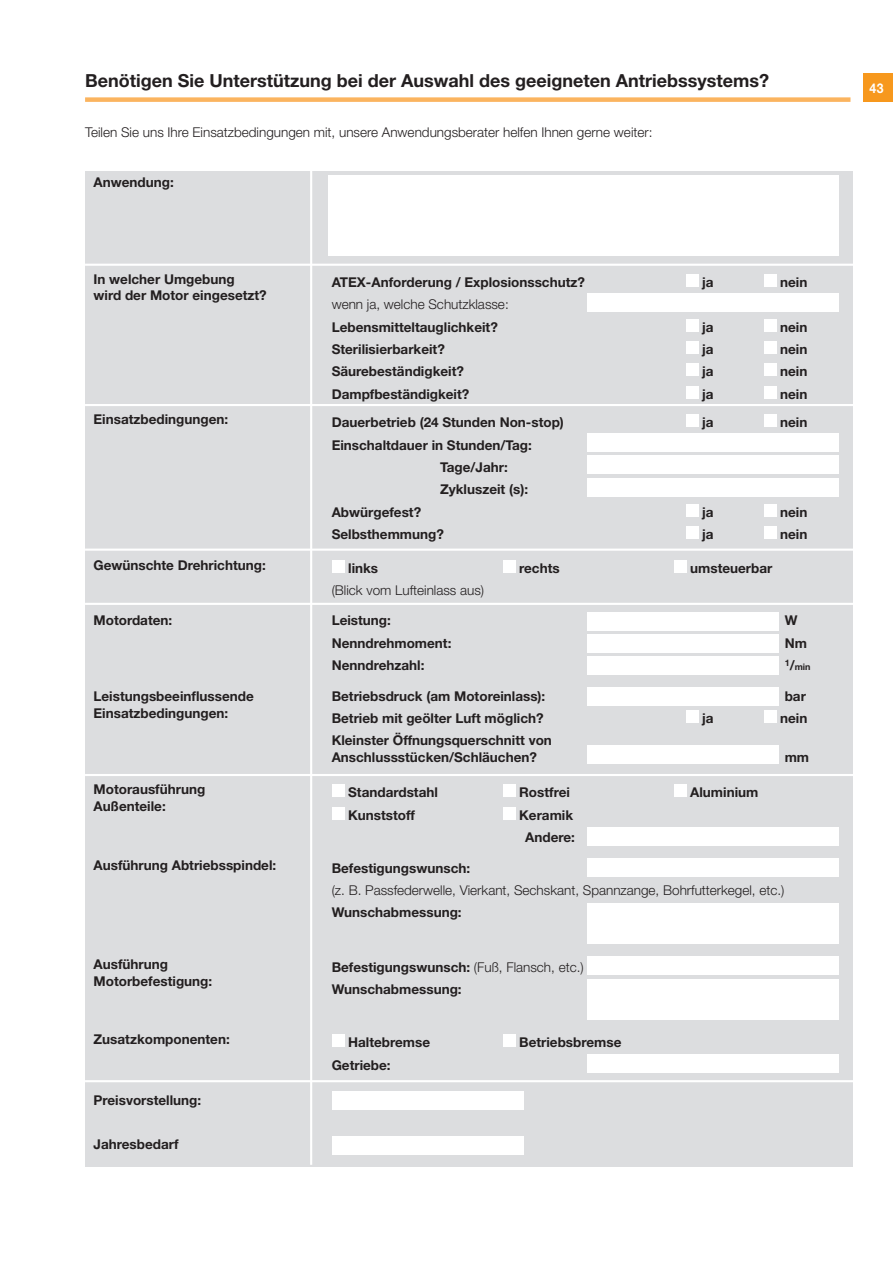
<style>
.page{position:relative;width:893px;height:1263px;background:#fff}
.page>*{position:absolute;margin:0;border:0;box-sizing:border-box;transform-origin:0 0}
.t1{font:700 18px "Helvetica Neue LT Std";color:#231f20}
.t2{font:700 13.5px/17px "Helvetica Neue LT Std";color:#231f20}
.t3{font:300 13.5px "Helvetica Neue LT Std";color:#231f20}
.t4{font:700 13.5px "Helvetica Neue LT Std";color:#fff;scale:.9 1}
.t5{font:700 9px "Helvetica Neue LT Std";color:#231f20}
.s1{font-size:13.5px}
.s2{font-weight:300}
</style>
<div class="page">
<div style="left:863px;top:73px;width:30px;height:29px;background:#f7981d"></div>
<div style="left:85px;top:97px;width:765px;height:5px;background:#fbb45f"></div>
<div style="left:85px;top:171px;width:767px;height:995px;background:#dcdddf"></div>
<hr style="left:85px;top:264px;width:774px;height:2px;background:#fff">
<hr style="left:85px;top:404px;width:774px;height:2px;background:#fff">
<hr style="left:85px;top:549px;width:774px;height:2px;background:#fff">
<hr style="left:85px;top:603px;width:774px;height:2px;background:#fff">
<hr style="left:85px;top:774px;width:774px;height:2px;background:#fff">
<hr style="left:85px;top:1080px;width:774px;height:2px;background:#fff">
<hr style="left:310px;top:168px;width:2px;height:997px;background:#fff">
<div style="left:329px;top:175px;width:510px;height:81px;background:#fff"></div>
<div style="left:686px;top:274px;width:12px;height:13px;background:#fff"></div>
<div style="left:764px;top:274px;width:12px;height:13px;background:#fff"></div>
<div style="left:686px;top:319px;width:12px;height:13px;background:#fff"></div>
<div style="left:764px;top:319px;width:12px;height:13px;background:#fff"></div>
<div style="left:686px;top:341px;width:12px;height:13px;background:#fff"></div>
<div style="left:764px;top:341px;width:12px;height:13px;background:#fff"></div>
<div style="left:686px;top:364px;width:12px;height:12px;background:#fff"></div>
<div style="left:764px;top:364px;width:12px;height:12px;background:#fff"></div>
<div style="left:686px;top:386px;width:12px;height:13px;background:#fff"></div>
<div style="left:764px;top:386px;width:12px;height:13px;background:#fff"></div>
<div style="left:686px;top:415px;width:12px;height:12px;background:#fff"></div>
<div style="left:764px;top:415px;width:12px;height:12px;background:#fff"></div>
<div style="left:686px;top:504px;width:12px;height:13px;background:#fff"></div>
<div style="left:764px;top:504px;width:12px;height:13px;background:#fff"></div>
<div style="left:686px;top:526px;width:12px;height:13px;background:#fff"></div>
<div style="left:764px;top:526px;width:12px;height:13px;background:#fff"></div>
<div style="left:686px;top:710px;width:12px;height:13px;background:#fff"></div>
<div style="left:764px;top:710px;width:12px;height:13px;background:#fff"></div>
<div style="left:332px;top:560px;width:12px;height:13px;background:#fff"></div>
<div style="left:503px;top:560px;width:12px;height:13px;background:#fff"></div>
<div style="left:674px;top:560px;width:12px;height:13px;background:#fff"></div>
<div style="left:332px;top:784px;width:12px;height:13px;background:#fff"></div>
<div style="left:503px;top:784px;width:12px;height:13px;background:#fff"></div>
<div style="left:674px;top:784px;width:12px;height:13px;background:#fff"></div>
<div style="left:332px;top:807px;width:12px;height:13px;background:#fff"></div>
<div style="left:503px;top:807px;width:12px;height:13px;background:#fff"></div>
<div style="left:332px;top:1034px;width:12px;height:13px;background:#fff"></div>
<div style="left:503px;top:1034px;width:12px;height:13px;background:#fff"></div>
<div style="left:587px;top:293px;width:251px;height:18px;background:#fff"></div>
<div style="left:587px;top:433px;width:251px;height:18px;background:#fff"></div>
<div style="left:587px;top:634px;width:191px;height:18px;background:#fff"></div>
<div style="left:587px;top:612px;width:191px;height:18px;background:#fff"></div>
<div style="left:587px;top:828px;width:251px;height:18px;background:#fff"></div>
<div style="left:587px;top:859px;width:251px;height:18px;background:#fff"></div>
<div style="left:587px;top:956px;width:251px;height:18px;background:#fff"></div>
<div style="left:587px;top:1054px;width:251px;height:18px;background:#fff"></div>
<div style="left:587px;top:979px;width:251px;height:40px;background:#fff"></div>
<div style="left:587px;top:903px;width:251px;height:41px;background:#fff"></div>
<div style="left:333px;top:1091px;width:191px;height:18px;background:#fff"></div>
<div style="left:333px;top:1136px;width:191px;height:18px;background:#fff"></div>
<div style="left:587px;top:456px;width:251px;height:18px;background:#fff"></div>
<div style="left:587px;top:657px;width:191px;height:18px;background:#fff"></div>
<div style="left:587px;top:478px;width:251px;height:18px;background:#fff"></div>
<div style="left:587px;top:687px;width:191px;height:19px;background:#fff"></div>
<div style="left:587px;top:745px;width:191px;height:18px;background:#fff"></div>
<h1 class="t1" style="left:85px;top:70px;width:685px">Benötigen Sie Unterstützung bei der Auswahl des geeigneten Antriebssystems?</h1>
<p class="t4" style="left:870px;top:80px;width:17px">43</p>
<p class="t3" style="left:85px;top:124px;width:569px">Teilen Sie uns Ihre Einsatzbedingungen mit, unsere Anwendungsberater helfen Ihnen gerne weiter:</p>
<p class="t2" style="left:94px;top:174px;width:82px">Anwendung:</p>
<p class="t2" style="left:94px;top:271px;width:175px;line-height:15.9px">In welcher Umgebung<br>wird der Motor eingesetzt?</p>
<p class="t2" style="left:332px;top:273px;width:255px">ATEX-Anforderung / Explosionsschutz?</p>
<p class="t2" style="left:702px;top:273px;width:13px">ja</p>
<p class="t2" style="left:780px;top:273px;width:29px">nein</p>
<p class="t3" style="left:332px;top:296px;width:179px">wenn ja, welche Schutzklasse:</p>
<p class="t2" style="left:332px;top:318px;width:168px">Lebensmitteltauglichkeit?</p>
<p class="t2" style="left:702px;top:318px;width:13px">ja</p>
<p class="t2" style="left:780px;top:318px;width:29px">nein</p>
<p class="t2" style="left:332px;top:340px;width:115px">Sterilisierbarkeit?</p>
<p class="t2" style="left:702px;top:340px;width:13px">ja</p>
<p class="t2" style="left:780px;top:340px;width:29px">nein</p>
<p class="t2" style="left:332px;top:363px;width:134px">Säurebeständigkeit?</p>
<p class="t2" style="left:702px;top:363px;width:13px">ja</p>
<p class="t2" style="left:780px;top:363px;width:29px">nein</p>
<p class="t2" style="left:332px;top:385px;width:139px">Dampfbeständigkeit?</p>
<p class="t2" style="left:702px;top:385px;width:13px">ja</p>
<p class="t2" style="left:780px;top:385px;width:29px">nein</p>
<p class="t2" style="left:332px;top:414px;width:234px">Dauerbetrieb (24 Stunden Non-stop)</p>
<p class="t2" style="left:702px;top:414px;width:13px">ja</p>
<p class="t2" style="left:780px;top:414px;width:29px">nein</p>
<p class="t2" style="left:332px;top:436px;width:202px">Einschaltdauer in Stunden/Tag:</p>
<p class="t2" style="left:440px;top:458px;width:69px">Tage/Jahr:</p>
<p class="t2" style="left:440px;top:481px;width:89px">Zykluszeit (s):</p>
<p class="t2" style="left:332px;top:503px;width:91px">Abwürgefest?</p>
<p class="t2" style="left:702px;top:503px;width:13px">ja</p>
<p class="t2" style="left:780px;top:503px;width:29px">nein</p>
<p class="t2" style="left:332px;top:525px;width:114px">Selbsthemmung?</p>
<p class="t2" style="left:702px;top:525px;width:13px">ja</p>
<p class="t2" style="left:780px;top:525px;width:29px">nein</p>
<p class="t2" style="left:94px;top:411px;width:136px">Einsatzbedingungen:</p>
<p class="t2" style="left:94px;top:556px;width:174px">Gewünschte Drehrichtung:</p>
<p class="t2" style="left:94px;top:612px;width:80px">Motordaten:</p>
<p class="t2" style="left:94px;top:687px;width:162px">Leistungsbeeinflussende<br>Einsatzbedingungen:</p>
<p class="t2" style="left:94px;top:781px;width:113px">Motorausführung<br>Außenteile:</p>
<p class="t2" style="left:94px;top:856px;width:184px">Ausführung Abtriebsspindel:</p>
<p class="t2" style="left:94px;top:955px;width:120px">Ausführung<br>Motorbefestigung:</p>
<p class="t2" style="left:94px;top:1030px;width:138px">Zusatzkomponenten:</p>
<p class="t2" style="left:94px;top:1091px;width:109px">Preisvorstellung:</p>
<p class="t2" style="left:94px;top:1136px;width:87px">Jahresbedarf</p>
<p class="t2" style="left:348px;top:559px;width:31px">links</p>
<p class="t2" style="left:519px;top:559px;width:42px">rechts</p>
<p class="t2" style="left:690px;top:559px;width:84px">umsteuerbar</p>
<p class="t3" style="left:332px;top:582px;width:154px">(Blick vom Lufteinlass aus)</p>
<p class="t2" style="left:332px;top:612px;width:61px">Leistung:</p>
<p class="t2" style="left:785px;top:612px;width:14px">W</p>
<p class="t2" style="left:332px;top:634px;width:121px">Nenndrehmoment:</p>
<p class="t2" style="left:785px;top:634px;width:24px">Nm</p>
<p class="t2" style="left:332px;top:656px;width:94px">Nenndrehzahl:</p>
<p class="t5" style="left:785px;top:661px;width:27px">1<span class="s1">/</span>min</p>
<p class="t2" style="left:332px;top:687px;width:215px">Betriebsdruck (am Motoreinlass):</p>
<p class="t2" style="left:785px;top:687px;width:23px">bar</p>
<p class="t2" style="left:332px;top:709px;width:213px">Betrieb mit geölter Luft möglich?</p>
<p class="t2" style="left:702px;top:709px;width:13px">ja</p>
<p class="t2" style="left:780px;top:709px;width:29px">nein</p>
<p class="t2" style="left:332px;top:732px;width:222px">Kleinster Öffnungsquerschnitt von<br>Anschlussstücken/Schläuchen?</p>
<p class="t2" style="left:785px;top:749px;width:26px">mm</p>
<p class="t2" style="left:348px;top:784px;width:91px">Standardstahl</p>
<p class="t2" style="left:519px;top:784px;width:52px">Rostfrei</p>
<p class="t2" style="left:690px;top:784px;width:70px">Aluminium</p>
<p class="t2" style="left:348px;top:806px;width:68px">Kunststoff</p>
<p class="t2" style="left:519px;top:803px;width:57px;line-height:22.4px;text-align:center">Keramik<br>Andere:</p>
<p class="t2" style="left:332px;top:859px;width:140px">Befestigungswunsch:</p>
<p class="t3" style="left:332px;top:882px;width:454px">(z. B. Passfederwelle, Vierkant, Sechskant, Spannzange, Bohrfutterkegel, etc.)</p>
<p class="t2" style="left:332px;top:904px;width:132px">Wunschabmessung:</p>
<p class="t2" style="left:332px;top:955px;width:254px;line-height:22.4px">Befestigungswunsch: <span class="s2">(Fuß, Flansch, etc.)<br></span>Wunschabmessung:</p>
<p class="t2" style="left:348px;top:1033px;width:83px">Haltebremse</p>
<p class="t2" style="left:519px;top:1033px;width:104px">Betriebsbremse</p>
<p class="t2" style="left:332px;top:1056px;width:60px">Getriebe:</p>
</div>
